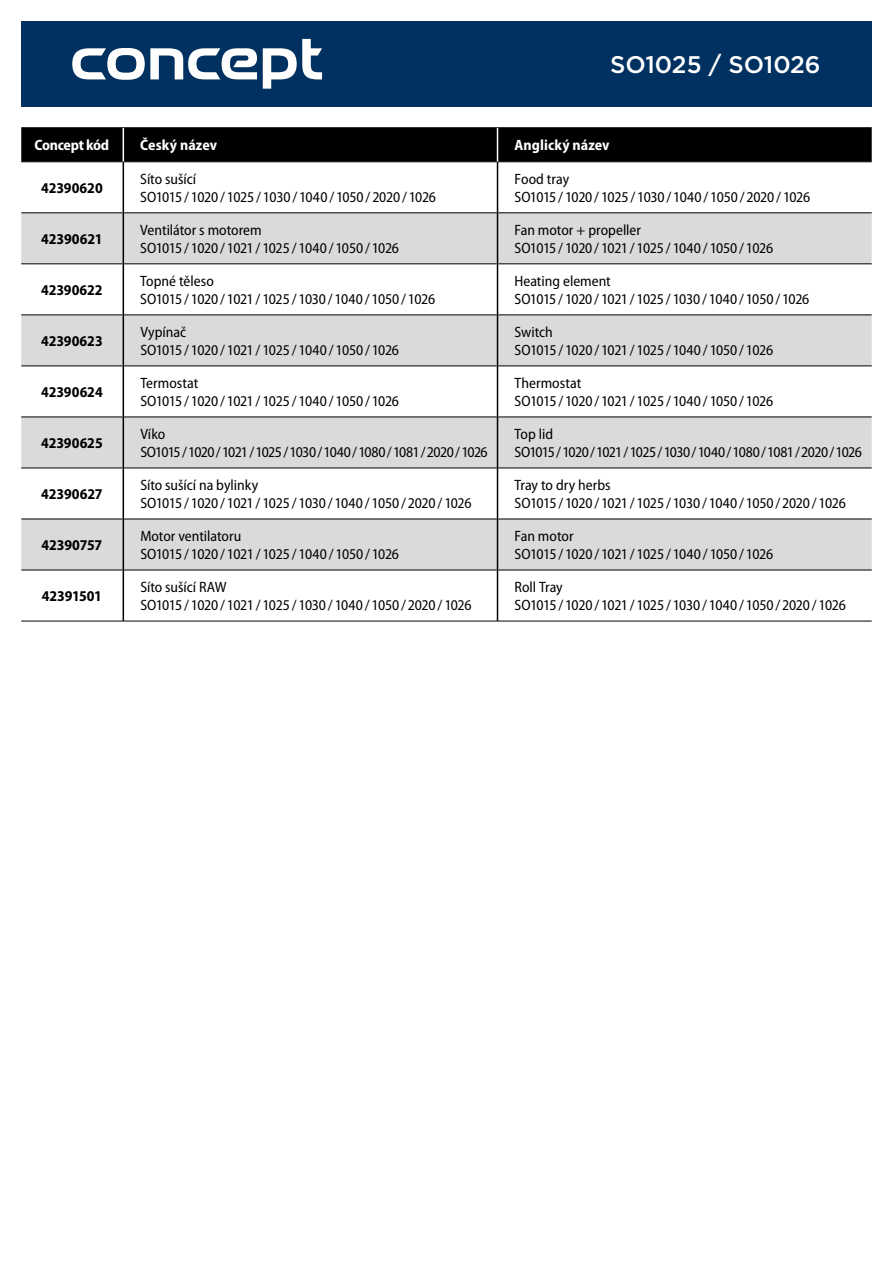
<style>
.page{position:relative;width:893px;height:1263px;background:#fff}
.page>*{position:absolute;margin:0;border:0;box-sizing:border-box;transform-origin:0 0}
.t1{font:500 24px "Gotham";letter-spacing:-.005em;color:#fff}
.t2{font:semi-condensed 15px/18px "Myriad Pro";letter-spacing:-.02em;color:#000}
.t3{font:semi-condensed 15px/18px "Myriad Pro";letter-spacing:-.045em;color:#000}
.t4{font:700 semi-condensed 15px "Myriad Pro";letter-spacing:-.005em;color:#000}
.t5{font:700 semi-condensed 15px "Myriad Pro";letter-spacing:.005em;color:#fff}
.t6{font:700 semi-condensed 15px "Myriad Pro";letter-spacing:-.02em;color:#fff}
</style>
<div class="page">
<div style="left:21px;top:21px;width:851px;height:85px;background:#003160"></div>
<svg style="left:72px;top:39px;width:250px;height:50px"></svg>
<div style="left:21px;top:128px;width:851px;height:34px;background:#000"></div>
<svg style="left:21px;top:163px;width:851px;height:458px"></svg>
<svg style="left:21px;top:214px;width:851px;height:356px;fill:#dadada"></svg>
<hr style="left:21px;top:127px;width:102px;height:1px;background:#000">
<hr style="left:123px;top:127px;width:374px;height:1px;background:#000">
<hr style="left:497px;top:127px;width:375px;height:1px;background:#000">
<hr style="left:21px;top:162px;width:102px;height:1px;background:#000">
<hr style="left:123px;top:162px;width:374px;height:1px;background:#000">
<hr style="left:497px;top:162px;width:375px;height:1px;background:#000">
<hr style="left:21px;top:213px;width:102px;height:1px;background:#000">
<hr style="left:124px;top:213px;width:373px;height:1px;background:#000">
<hr style="left:498px;top:213px;width:374px;height:1px;background:#000">
<hr style="left:21px;top:264px;width:102px;height:1px;background:#000">
<hr style="left:124px;top:264px;width:373px;height:1px;background:#000">
<hr style="left:498px;top:264px;width:374px;height:1px;background:#000">
<hr style="left:21px;top:315px;width:102px;height:1px;background:#000">
<hr style="left:124px;top:315px;width:373px;height:1px;background:#000">
<hr style="left:498px;top:315px;width:374px;height:1px;background:#000">
<hr style="left:21px;top:366px;width:102px;height:1px;background:#000">
<hr style="left:124px;top:366px;width:373px;height:1px;background:#000">
<hr style="left:498px;top:366px;width:374px;height:1px;background:#000">
<hr style="left:21px;top:417px;width:102px;height:1px;background:#000">
<hr style="left:124px;top:417px;width:373px;height:1px;background:#000">
<hr style="left:498px;top:417px;width:374px;height:1px;background:#000">
<hr style="left:21px;top:468px;width:102px;height:1px;background:#000">
<hr style="left:124px;top:468px;width:373px;height:1px;background:#000">
<hr style="left:498px;top:468px;width:374px;height:1px;background:#000">
<hr style="left:21px;top:519px;width:102px;height:1px;background:#000">
<hr style="left:124px;top:519px;width:373px;height:1px;background:#000">
<hr style="left:498px;top:519px;width:374px;height:1px;background:#000">
<hr style="left:21px;top:570px;width:102px;height:1px;background:#000">
<hr style="left:124px;top:570px;width:373px;height:1px;background:#000">
<hr style="left:498px;top:570px;width:374px;height:1px;background:#000">
<hr style="left:21px;top:621px;width:102px;height:1px;background:#000">
<hr style="left:123px;top:621px;width:374px;height:1px;background:#000">
<hr style="left:497px;top:621px;width:375px;height:1px;background:#000">
<hr style="left:123px;top:162px;width:1px;height:51px;background:#000">
<hr style="left:497px;top:162px;width:1px;height:51px;background:#000">
<hr style="left:123px;top:213px;width:1px;height:51px;background:#000">
<hr style="left:497px;top:213px;width:1px;height:51px;background:#000">
<hr style="left:123px;top:264px;width:1px;height:51px;background:#000">
<hr style="left:497px;top:264px;width:1px;height:51px;background:#000">
<hr style="left:123px;top:315px;width:1px;height:51px;background:#000">
<hr style="left:497px;top:315px;width:1px;height:51px;background:#000">
<hr style="left:123px;top:366px;width:1px;height:51px;background:#000">
<hr style="left:497px;top:366px;width:1px;height:51px;background:#000">
<hr style="left:123px;top:417px;width:1px;height:51px;background:#000">
<hr style="left:497px;top:417px;width:1px;height:51px;background:#000">
<hr style="left:123px;top:468px;width:1px;height:51px;background:#000">
<hr style="left:497px;top:468px;width:1px;height:51px;background:#000">
<hr style="left:123px;top:519px;width:1px;height:51px;background:#000">
<hr style="left:497px;top:519px;width:1px;height:51px;background:#000">
<hr style="left:123px;top:570px;width:1px;height:51px;background:#000">
<hr style="left:497px;top:570px;width:1px;height:51px;background:#000">
<hr style="left:123px;top:128px;width:1px;height:34px;background:#fff">
<hr style="left:497px;top:128px;width:1px;height:34px;background:#fff">
<h1 class="t1" style="left:610px;top:49px;width:212px">SO1025 / SO1026</h1>
<p class="t6" style="left:35px;top:137px;width:76px">Concept kód</p>
<p class="t5" style="left:140px;top:137px;width:78px">Český název</p>
<p class="t5" style="left:514px;top:137px;width:97px">Anglický název</p>
<p class="t4" style="left:41px;top:179px;width:63px">42390620</p>
<p class="t2" style="left:140px;top:170px;width:297px">Síto sušící<br>SO1015 / 1020 / 1025 / 1030 / 1040 / 1050 / 2020 / 1026</p>
<p class="t2" style="left:514px;top:170px;width:297px">Food tray<br>SO1015 / 1020 / 1025 / 1030 / 1040 / 1050 / 2020 / 1026</p>
<p class="t4" style="left:41px;top:231px;width:63px">42390621</p>
<p class="t2" style="left:140px;top:221px;width:260px">Ventilátor s motorem<br>SO1015 / 1020 / 1021 / 1025 / 1040 / 1050 / 1026</p>
<p class="t2" style="left:514px;top:221px;width:260px">Fan motor + propeller<br>SO1015 / 1020 / 1021 / 1025 / 1040 / 1050 / 1026</p>
<p class="t4" style="left:41px;top:282px;width:63px">42390622</p>
<p class="t2" style="left:140px;top:272px;width:296px">Topné těleso<br>SO1015 / 1020 / 1021 / 1025 / 1030 / 1040 / 1050 / 1026</p>
<p class="t2" style="left:514px;top:272px;width:296px">Heating element<br>SO1015 / 1020 / 1021 / 1025 / 1030 / 1040 / 1050 / 1026</p>
<p class="t4" style="left:41px;top:333px;width:63px">42390623</p>
<p class="t2" style="left:140px;top:323px;width:260px">Vypínač<br>SO1015 / 1020 / 1021 / 1025 / 1040 / 1050 / 1026</p>
<p class="t2" style="left:515px;top:323px;width:260px">Switch<br>SO1015 / 1020 / 1021 / 1025 / 1040 / 1050 / 1026</p>
<p class="t4" style="left:41px;top:384px;width:63px">42390624</p>
<p class="t2" style="left:140px;top:374px;width:260px">Termostat<br>SO1015 / 1020 / 1021 / 1025 / 1040 / 1050 / 1026</p>
<p class="t2" style="left:515px;top:374px;width:260px">Thermostat<br>SO1015 / 1020 / 1021 / 1025 / 1040 / 1050 / 1026</p>
<p class="t4" style="left:41px;top:435px;width:63px">42390625</p>
<p class="t3" style="left:140px;top:425px;width:349px">Víko<br>SO1015/1020/1021/1025/1030/1040/1080/1081/2020/1026</p>
<p class="t3" style="left:515px;top:425px;width:349px">Top lid<br>SO1015/1020/1021/1025/1030/1040/1080/1081/2020/1026</p>
<p class="t4" style="left:41px;top:486px;width:63px">42390627</p>
<p class="t2" style="left:140px;top:476px;width:333px">Síto sušící na bylinky<br>SO1015 / 1020 / 1021 / 1025 / 1030 / 1040 / 1050 / 2020 / 1026</p>
<p class="t2" style="left:515px;top:476px;width:333px">Tray to dry herbs<br>SO1015 / 1020 / 1021 / 1025 / 1030 / 1040 / 1050 / 2020 / 1026</p>
<p class="t4" style="left:42px;top:537px;width:62px">42390757</p>
<p class="t2" style="left:140px;top:527px;width:260px">Motor ventilatoru<br>SO1015 / 1020 / 1021 / 1025 / 1040 / 1050 / 1026</p>
<p class="t2" style="left:515px;top:527px;width:260px">Fan motor<br>SO1015 / 1020 / 1021 / 1025 / 1040 / 1050 / 1026</p>
<p class="t4" style="left:42px;top:588px;width:61px">42391501</p>
<p class="t2" style="left:140px;top:578px;width:333px">Síto sušící RAW<br>SO1015 / 1020 / 1021 / 1025 / 1030 / 1040 / 1050 / 2020 / 1026</p>
<p class="t2" style="left:515px;top:578px;width:333px">Roll Tray<br>SO1015 / 1020 / 1021 / 1025 / 1030 / 1040 / 1050 / 2020 / 1026</p>
</div>
